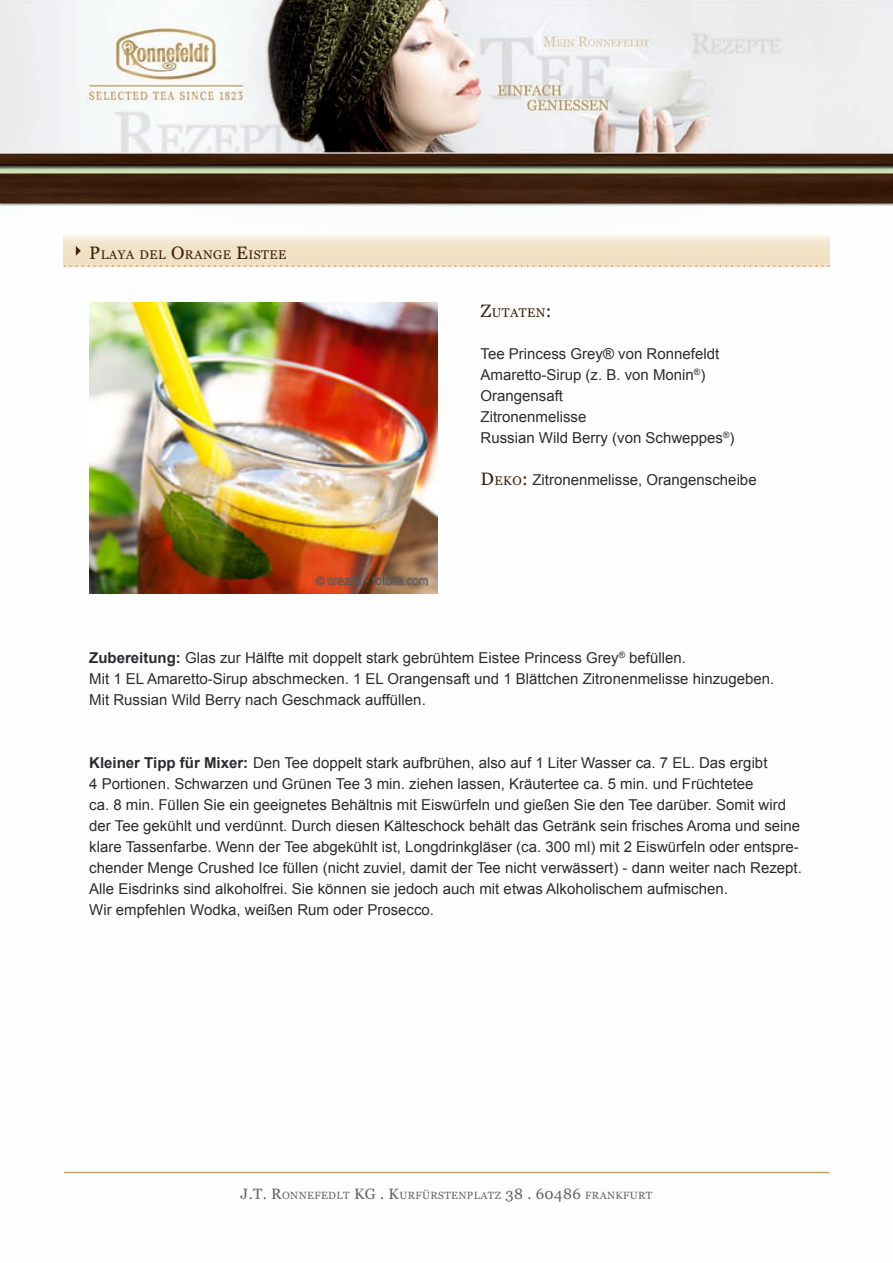
<style>
.page{position:relative;width:893px;height:1263px;background:#fff}
.page>*{position:absolute;margin:0;border:0;box-sizing:border-box;transform-origin:0 0}
.t1{font:15px/21px "Arial";color:#2a2c2f}
.t2{font:12.6px "Georgia";letter-spacing:.035em;color:#3e210c}
.t3{font:10.5px "Georgia";letter-spacing:.035em;color:#626568}
.s1{font-size:18px}
.s2{font-family:"Georgia";font-size:18px;color:#3e210c}
.s3{font-family:"Georgia";font-size:12.6px;color:#3e210c}
.s4{font-weight:700}
.s5{font-size:15px}
</style>
<div class="page">
<img style="left:0;top:0;width:893px;height:1174px">
<svg style="left:64px;top:233px;width:765px;height:32px;background:#f3e6ce"></svg>
<hr style="left:64px;top:1172px;width:765px;height:1px;background:#c0a168">
<svg style="left:64px;top:265px;width:765px;height:2px;background:#e7d3b2"></svg>
<svg style="left:76px;top:246px;width:5px;height:10px"></svg>
<img style="left:89px;top:303px;width:349px;height:291px">
<p class="t2" style="left:89px;top:247px;width:199px"><span class="s1">P</span>LAYA DEL <span class="s1">O</span>RANGE <span class="s1">E</span>ISTEE</p>
<p class="t2" style="left:480px;top:305px;width:73px"><span class="s1">Z</span>UTATEN<span class="s1">:</span></p>
<p class="t1" style="left:480px;top:343px;width:256px">Tee Princess Grey® von Ronnefeldt<br>Amaretto-Sirup (z. B. von Monin<sup>®</sup>)<br>Orangensaft<br>Zitronenmelisse<br>Russian Wild Berry (von Schweppes<sup>®</sup>)</p>
<p class="t1" style="left:480px;top:469px;width:278px"><span class="s2">D</span><span class="s3">EKO</span><span class="s2">:</span> Zitronenmelisse, Orangenscheibe</p>
<p class="t1" style="left:89px;top:647px;width:687px"><span class="s4">Zubereitung:</span> Glas zur Hälfte mit doppelt stark gebrühtem Eistee Princess Grey<sup>®</sup> befüllen.<br>Mit 1 EL Amaretto-Sirup abschmecken. 1 EL Orangensaft und 1 Blättchen Zitronenmelisse hinzugeben.<br>Mit Russian Wild Berry nach Geschmack auffüllen.</p>
<p class="t1" style="left:89px;top:752px;width:714px"><span class="s4">Kleiner Tipp für Mixer:</span> Den Tee doppelt stark aufbrühen, also auf 1 Liter Wasser ca. 7 EL. Das ergibt<br>4 Portionen. Schwarzen und Grünen Tee 3 min. ziehen lassen, Kräutertee ca. 5 min. und Früchtetee<br>ca. 8 min. Füllen Sie ein geeignetes Behältnis mit Eiswürfeln und gießen Sie den Tee darüber. Somit wird der Tee gekühlt und verdünnt. Durch diesen Kälteschock behält das Getränk sein frisches Aroma und seine klare Tassenfarbe. Wenn der Tee abgekühlt ist, Longdrinkgläser (ca. 300 ml) mit 2 Eiswürfeln oder entspre&shy;chender Menge Crushed Ice füllen (nicht zuviel, damit der Tee nicht verwässert) - dann weiter nach Rezept.<br>Alle Eisdrinks sind alkoholfrei. Sie können sie jedoch auch mit etwas Alkoholischem aufmischen.<br>Wir empfehlen Wodka, weißen Rum oder Prosecco.</p>
<p class="t3" style="left:241px;top:1189px;width:406px"><span class="s5">J.T. R</span>ONNEFEDLT <span class="s5">KG . K</span>URFÜRSTENPLATZ <span class="s5">38 . 60486</span> FRANKFURT</p>
</div>
